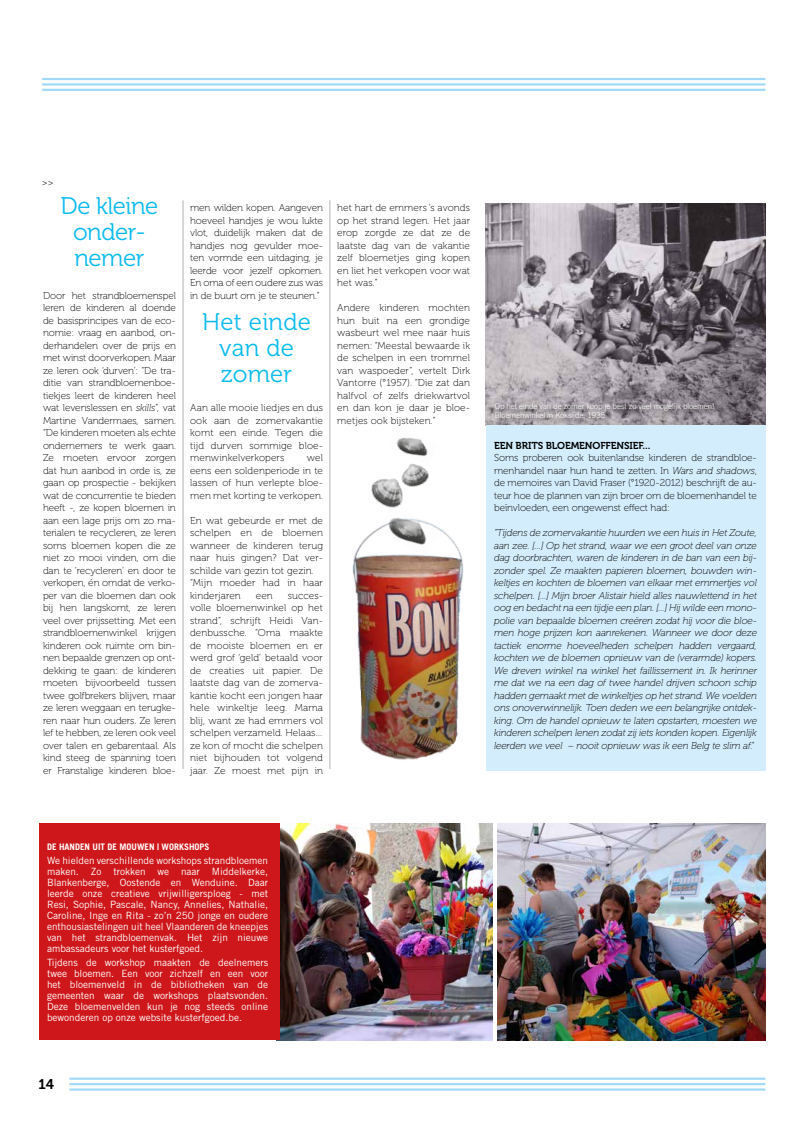
<style>
.page{position:relative;width:808px;height:1134px;background:#fff}
.page>*{position:absolute;margin:0;border:0;box-sizing:border-box;transform-origin:0 0}
.t1{font:24px/26px "Museo 300";letter-spacing:-.015em;color:#0bbbef;text-align:center}
.t2{font:24px/26px "Museo 300";letter-spacing:.01em;color:#0bbbef;text-align:center}
.t3{font:14px "Museo 700";color:#000}
.t4{font:10px/12.5px "Museo 100";letter-spacing:.01em;color:#000;text-align:justify}
.t5{font:italic 10px/12.5px "Museo 100";letter-spacing:-.01em;color:#000;text-align:justify}
.t6{font:10px/11px "Trade Gothic";color:#fff;text-align:justify}
.t7{font:10px "Museo 700";letter-spacing:-.01em;color:#000}
.t8{font:700 9px "Trade Gothic";color:#fff}
.t9{font:300 8px/9.6px "Trade Gothic";letter-spacing:-.01em;color:#fff}
.s1{font-style:italic}
</style>
<div class="page">
<hr style="left:42px;top:78px;width:723px;height:2px;background:#a1daf8">
<hr style="left:42px;top:83px;width:723px;height:3px;background:#a1daf8">
<hr style="left:42px;top:89px;width:723px;height:2px;background:#a1daf8">
<hr style="left:69px;top:1078px;width:696px;height:2px;background:#a1daf8">
<hr style="left:69px;top:1083px;width:696px;height:2px;background:#a1daf8">
<hr style="left:69px;top:1088px;width:696px;height:3px;background:#a1daf8">
<img style="left:485px;top:204px;width:280px;height:221px">
<div style="left:486px;top:425px;width:279px;height:346px;background:#d4edfc"></div>
<img style="left:329px;top:516px;width:135px;height:253px">
<img style="left:378px;top:516px;width:62px;height:41px">
<img style="left:396px;top:437px;width:32px;height:19px">
<img style="left:358px;top:478px;width:55px;height:40px">
<img style="left:393px;top:463px;width:36px;height:32px">
<img style="left:497px;top:824px;width:268px;height:216px">
<img style="left:279px;top:824px;width:213px;height:216px">
<div style="left:492px;top:400px;width:229px;height:27px;background:#000;opacity:.75"></div>
<hr style="left:330px;top:200px;width:1px;height:569px;background:#b3b2b2">
<div style="left:39px;top:824px;width:240px;height:216px;background:#cd171a"></div>
<hr style="left:183px;top:200px;width:1px;height:569px;background:#b3b2b2">
<p class="t4" style="left:42px;top:177px;width:13px">&gt;&gt;</p>
<h1 class="t1" style="left:61px;top:193px;width:99px">De kleine onder&shy;nemer</h1>
<p class="t4" style="left:43px;top:289px;width:134px">Door het strandbloemenspel leren de kinderen al doende de basisprincipes van de eco&shy;nomie: vraag en aanbod, on&shy;derhandelen over de prijs en met winst doorverkopen. Maar ze leren ook ‘durven’: “De tra&shy;ditie van strandbloemenboe&shy;tiekjes leert de kinderen heel wat levenslessen en <span class="s1">skills</span>”, vat Martine Vandermaes, samen. “De kinderen moeten als echte ondernemers te werk gaan.<br>Ze moeten ervoor zorgen dat hun aanbod in orde is, ze gaan op prospectie - bekijken wat de concurrentie te bieden heeft -, ze kopen bloemen in aan een lage prijs om zo ma&shy;terialen te recycleren, ze leren soms bloemen kopen die ze niet zo mooi vinden, om die dan te ‘recycleren’ en door te verkopen, én omdat de verko&shy;per van die bloemen dan ook bij hen langskomt, ze leren veel over prijssetting. Met een strandbloemenwinkel krijgen kinderen ook ruimte om bin&shy;nen bepaalde grenzen op ont&shy;dekking te gaan: de kinderen moeten bijvoorbeeld tussen twee golfbrekers blijven, maar ze leren weggaan en terugke&shy;ren naar hun ouders. Ze leren lef te hebben, ze leren ook veel over talen en gebarentaal. Als kind steeg de spanning toen er Franstalige kinderen bloe-</p>
<p class="t4" style="left:190px;top:202px;width:134px">men wilden kopen. Aangeven hoeveel handjes je wou lukte vlot, duidelijk maken dat de handjes nog gevulder moe&shy;ten vormde een uitdaging, je leerde voor jezelf opkomen.<br>En oma of een oudere zus was in de buurt om je te steunen.”</p>
<h1 class="t2" style="left:202px;top:309px;width:110px">Het einde van de zomer</h1>
<p class="t4" style="left:190px;top:402px;width:134px">Aan alle mooie liedjes en dus ook aan de zomervakantie komt een einde. Tegen die tijd durven sommige bloe&shy;menwinkelverkopers</p>
<p class="t4" style="left:190px;top:452px;width:134px;text-indent:117px">wel eens een soldenperiode in te lassen of hun verlepte bloe&shy;men met korting te verkopen.</p>
<p class="t4" style="left:190px;top:514px;width:134px;text-align:left">En wat gebeurde er met de schelpen en de bloemen wanneer de kinderen terug naar huis gingen? Dat ver&shy;schilde van gezin tot gezin. “Mijn moeder had in haar kinderjaren</p>
<p class="t4" style="left:190px;top:589px;width:134px;text-indent:98px">succes&shy;volle bloemenwinkel op het strand”, schrijft Heidi Van&shy;denbussche. “Oma maakte de mooiste bloemen en er werd grof ‘geld’ betaald voor de creaties uit papier. De laatste dag van de zomerva&shy;kantie kocht een jongen haar hele winkeltje leeg. Mama blij, want ze had emmers vol schelpen verzameld. Helaas… ze kon of mocht die schelpen niet bijhouden tot volgend jaar. Ze moest met pijn in</p>
<p class="t4" style="left:256px;top:589px;width:19px">een</p>
<p class="t4" style="left:337px;top:202px;width:134px">het hart de emmers ‘s avonds op het strand legen. Het jaar erop zorgde ze dat ze de laatste dag van de vakantie zelf bloemetjes ging kopen en liet het verkopen voor wat het was.”</p>
<p class="t4" style="left:337px;top:302px;width:134px">Andere kinderen mochten hun buit na een grondige wasbeurt wel mee naar huis nemen: “Meestal bewaarde ik de schelpen in een trommel van waspoeder”, vertelt Dirk Vantorre (°1957). “Die zat dan halfvol of zelfs driekwartvol en dan kon je daar je bloe&shy;metjes ook bijsteken.”</p>
<p class="t9" style="left:495px;top:401px;width:221px">Op het einde van de zomer koop je best zo veel mogelijk bloemen!<br>Bloemenwinkel in Koksijde, 1935.</p>
<p class="t7" style="left:494px;top:439px;width:158px">EEN BRITS BLOEMENOFFENSIEF...</p>
<p class="t4" style="left:494px;top:452px;width:264px">Soms proberen ook buitenlandse kinderen de strandbloe&shy;menhandel naar hun hand te zetten. In <span class="s1">Wars and shadows</span>, de memoires van David Fraser (°1920-2012) beschrijft de au&shy;teur hoe de plannen van zijn broer om de bloemenhandel te beïnvloeden, een ongewenst effect had:</p>
<p class="t5" style="left:494px;top:526px;width:264px">“Tijdens de zomervakantie huurden we een huis in Het Zoute, aan zee. […] Op het strand, waar we een groot deel van onze dag doorbrachten, waren de kinderen in de ban van een bij&shy;zonder spel. Ze maakten papieren bloemen, bouwden win&shy;keltjes en kochten de bloemen van elkaar met emmertjes vol schelpen. […] Mijn broer Alistair hield alles nauwlettend in het oog en bedacht na een tijdje een plan. […] Hij wilde een mono&shy;polie van bepaalde bloemen creëren zodat hij voor die bloe&shy;men hoge prijzen kon aanrekenen. Wanneer we door deze tactiek enorme hoeveelheden schelpen hadden vergaard, kochten we de bloemen opnieuw van de (verarmde) kopers.<br>We dreven winkel na winkel het faillissement in. Ik herinner me dat we na een dag of twee handel drijven schoon schip hadden gemaakt met de winkeltjes op het strand. We voelden ons onoverwinnelijk. Toen deden we een belangrijke ontdek&shy;king. Om de handel opnieuw te laten opstarten, moesten we kinderen schelpen lenen zodat zij iets konden kopen. Eigenlijk leerden we veel – nooit opnieuw was ik een Belg te slim af.”</p>
<p class="t8" style="left:47px;top:841px;width:164px">DE HANDEN UIT DE MOUWEN | WORKSHOPS</p>
<p class="t6" style="left:47px;top:855px;width:223px">We hielden verschillende workshops strandbloemen maken. Zo trokken we naar Middelkerke, Blankenberge, Oostende en Wenduine. Daar leerde onze creatieve vrijwilligersploeg - met Resi, Sophie, Pascale, Nancy, Annelies, Nathalie, Caroline, Inge en Rita - zo’n 250 jonge en oudere enthousiastelingen uit heel Vlaanderen de kneepjes van het strandbloemenvak. Het zijn nieuwe ambassadeurs voor het kusterfgoed.</p>
<p class="t6" style="left:47px;top:956px;width:223px">Tijdens de workshop maakten de deelnemers twee bloemen. Een voor zichzelf en een voor het bloemenveld in de bibliotheken van de gemeenten waar de workshops plaatsvonden.<br>Deze bloemenvelden kun je nog steeds online bewonderen op onze website kusterfgoed.be.</p>
<h2 class="t3" style="left:39px;top:1077px;width:17px">14</h2>
</div>
